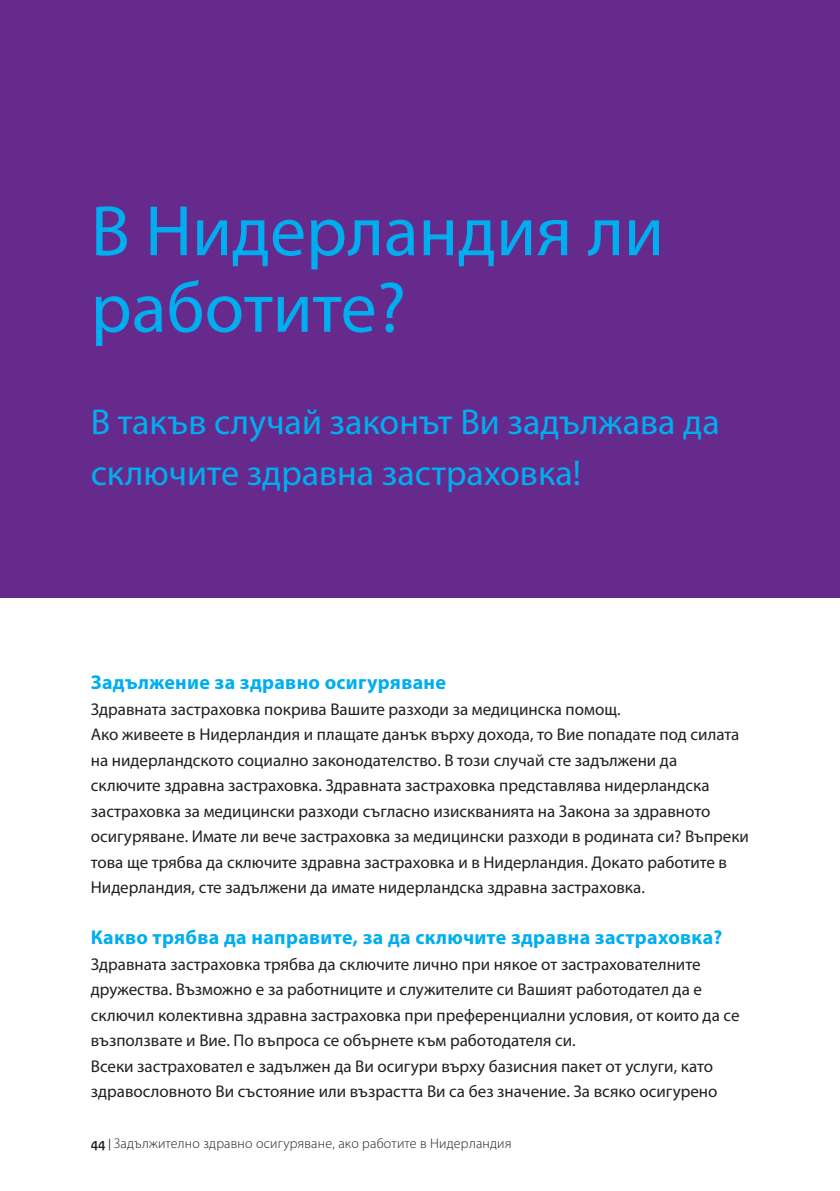
<style>
.page{position:relative;width:840px;height:1191px;background:#fff}
.page>*{position:absolute;margin:0;border:0;box-sizing:border-box;transform-origin:0 0}
.t1{font:72px/76.6px "Myriad Pro";color:#00aeef}
.t2{font:36px/51px "Myriad Pro";color:#00aeef}
.t3{font:700 20px "Myriad Pro";letter-spacing:.015em;color:#00aeef}
.t4{font:17px/25.6px "Myriad Pro";color:#231f20}
.t5{font:300 14px "Myriad Pro";letter-spacing:.015em;color:#231f20}
.s1{font-family:"Rijksoverheid Sans";font-weight:700}
.s2{font-family:"Rijksoverheid Sans";font-weight:400}
</style>
<div class="page">
<div style="left:0;top:0;width:839px;height:597px;background:#662a8d"></div>
<h1 class="t1" style="left:91px;top:192px;width:574px">В Нидерландия ли работите?</h1>
<h2 class="t2" style="left:91px;top:396px;width:630px">В такъв случай законът Ви задължава да сключите здравна застраховка!</h2>
<p class="t3" style="left:91px;top:669px;width:356px">Задължение за здравно осигуряване</p>
<p class="t4" style="left:91px;top:696px;width:659px">Здравната застраховка покрива Вашите разходи за медицинска помощ.<br>Ако живеете в Нидерландия и плащате данък върху дохода, то Вие попадате под силата на нидерландското социално законодателство. В този случай сте задължени да сключите здравна застраховка. Здравната застраховка представлява нидерландска застраховка за медицински разходи съгласно изискванията на Закона за здравното осигуряване. Имате ли вече застраховка за медицински разходи в родината си? Въпреки това ще трябва да сключите здравна застраховка и в Нидерландия. Докато работите в Нидерландия, сте задължени да имате нидерландска здравна застраховка.</p>
<p class="t3" style="left:91px;top:924px;width:633px">Какво трябва да направите, за да сключите здравна застраховка?</p>
<p class="t4" style="left:91px;top:951px;width:650px">Здравната застраховка трябва да сключите лично при някое от застрахователните дружества. Възможно е за работниците и служителите си Вашият работодател да е сключил колективна здравна застраховка при преференциални условия, от които да се възползвате и Вие. По въпроса се обърнете към работодателя си.<br>Всеки застраховател е задължен да Ви осигури върху базисния пакет от услуги, като здравословното Ви състояние или възрастта Ви са без значение. За всяко осигурено</p>
<p class="t5" style="left:91px;top:1135px;width:422px"><span class="s1">44</span> <span class="s2">|</span> Задължително здравно осигуряване, ако работите в Нидерландия</p>
</div>
